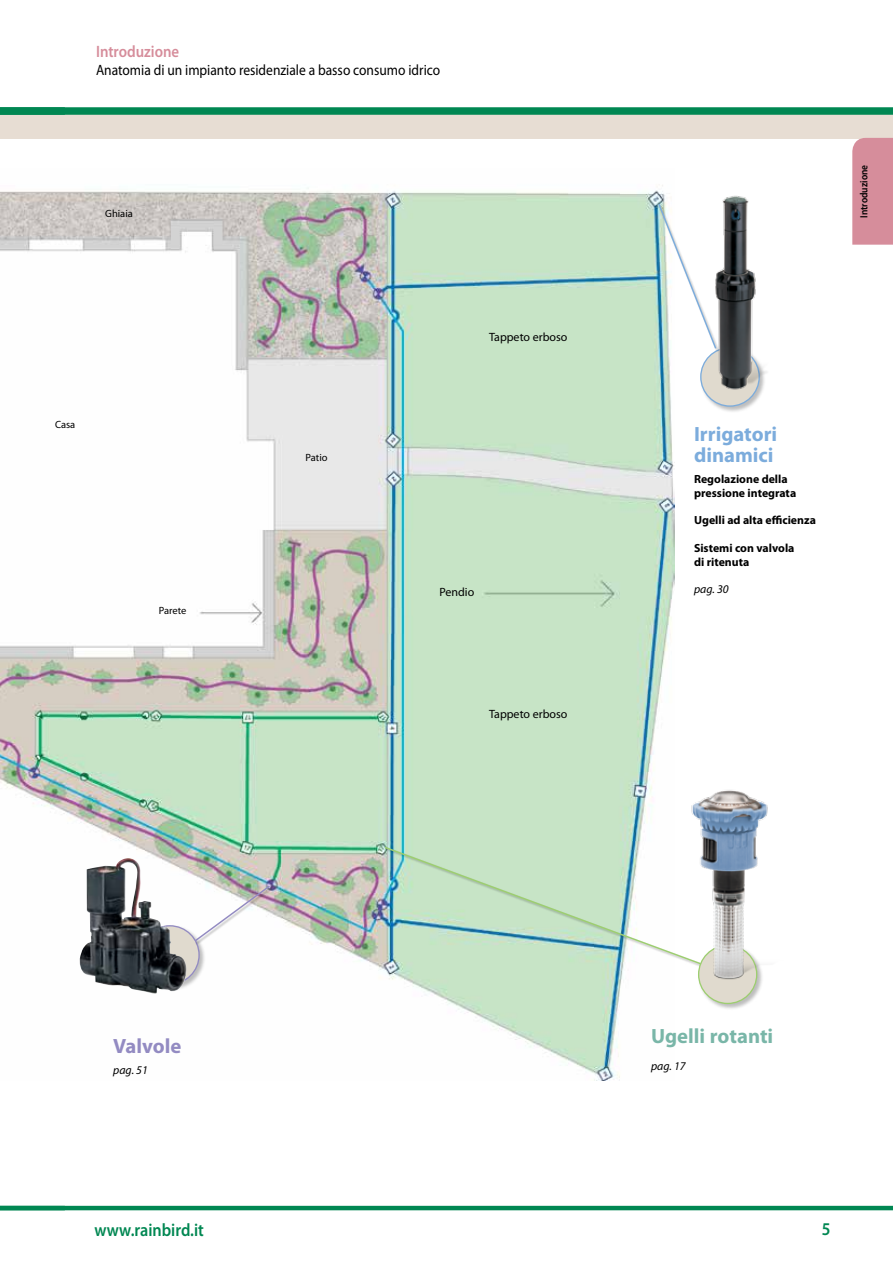
<style>
.page{position:relative;width:893px;height:1263px;background:#fff}
.page>*{position:absolute;margin:0;border:0;box-sizing:border-box;transform-origin:0 0}
.t1{font:700 20.7px/20.7px "Myriad Pro";color:#7cacdc}
.t2{font:700 20.7px "Myriad Pro";color:#79b6a8}
.t3{font:700 20.7px "Myriad Pro";color:#938bc2}
.t4{font:600 18px "Myriad Pro";color:#008752;scale:.9 1}
.t5{font:600 16.5px "Myriad Pro";color:#d68d9b;scale:.9 1}
.t6{font:15px "Myriad Pro";color:#000;scale:.9 1}
.t7{font:12px "Myriad Pro";color:#000}
.t8{font:700 11.85px/14.2px "Myriad Pro";color:#000}
.t9{font:italic 11.85px "Myriad Pro";color:#000}
.t10{font:10.5px "Myriad Pro";color:#000}
.t11{font:600 10.5px "Myriad Pro";color:#000;scale:.9 1}
</style>
<div class="page">
<hr style="left:0;top:1206px;width:893px;height:4px;background:#008752">
<div style="left:0;top:111px;width:893px;height:27px;background:#e7ddd3"></div>
<div style="left:0;top:107px;width:893px;height:8px;background:#008752"></div>
<div style="left:852px;top:138px;width:41px;height:107px;background:#d68d9b"></div>
<img style="left:0;top:185px;width:675px;height:895px">
<div style="left:700px;top:346px;width:66px;height:67px;background:#000;opacity:.26"></div>
<div style="left:701px;top:348px;width:58px;height:58px;background:#e0dace;border-radius:50%"></div>
<img style="left:700px;top:195px;width:67px;height:199px">
<div style="left:658px;top:204px;width:62px;height:148px;background:#000;opacity:.27"></div>
<svg style="left:657px;top:202px;width:61px;height:148px"></svg>
<div style="left:139px;top:924px;width:67px;height:67px;background:#000;opacity:.26"></div>
<div style="left:141px;top:926px;width:58px;height:58px;background:#e0dace;border-radius:50%"></div>
<div style="left:195px;top:885px;width:78px;height:60px;background:#000;opacity:.27"></div>
<svg style="left:193px;top:884px;width:79px;height:59px"></svg>
<svg style="left:383px;top:845px;width:287px;height:121px"></svg>
<div style="left:697px;top:944px;width:67px;height:66px;background:#000;opacity:.26"></div>
<img style="left:79px;top:858px;width:109px;height:136px">
<img style="left:670px;top:777px;width:98px;height:226px">
<h3 class="t5" style="left:96px;top:41px;width:94px">Introduzione</h3>
<p class="t6" style="left:96px;top:61px;width:384px">Anatomia di un impianto residenziale a basso consumo idrico</p>
<p class="t10" style="left:105px;top:207px;width:29px">Ghiaia</p>
<p class="t10" style="left:55px;top:418px;width:22px">Casa</p>
<p class="t10" style="left:159px;top:604px;width:29px">Parete</p>
<p class="t10" style="left:306px;top:451px;width:24px">Patio</p>
<p class="t7" style="left:489px;top:330px;width:80px">Tappeto erboso</p>
<p class="t7" style="left:439px;top:585px;width:36px">Pendio</p>
<p class="t7" style="left:489px;top:706px;width:80px">Tappeto erboso</p>
<p class="t11" style="left:857px;top:218px;width:60px;rotate:-90deg">Introduzione</p>
<h1 class="t1" style="left:694px;top:423px;width:85px">Irrigatori dinamici</h1>
<p class="t8" style="left:694px;top:471px;width:104px">Regolazione della pressione integrata</p>
<p class="t8" style="left:694px;top:513px;width:123px">Ugelli ad alta efficienza</p>
<p class="t8" style="left:694px;top:540px;width:102px">Sistemi con valvola di ritenuta</p>
<p class="t9" style="left:694px;top:582px;width:36px">pag. 30</p>
<h1 class="t3" style="left:113px;top:1033px;width:70px">Valvole</h1>
<p class="t9" style="left:113px;top:1063px;width:36px">pag. 51</p>
<h1 class="t2" style="left:651px;top:1022px;width:124px">Ugelli rotanti</h1>
<p class="t9" style="left:651px;top:1059px;width:36px">pag. 17</p>
<h2 class="t4" style="left:95px;top:1219px;width:123px">www.rainbird.it</h2>
<h2 class="t4" style="left:822px;top:1217px;width:11px">5</h2>
</div>
